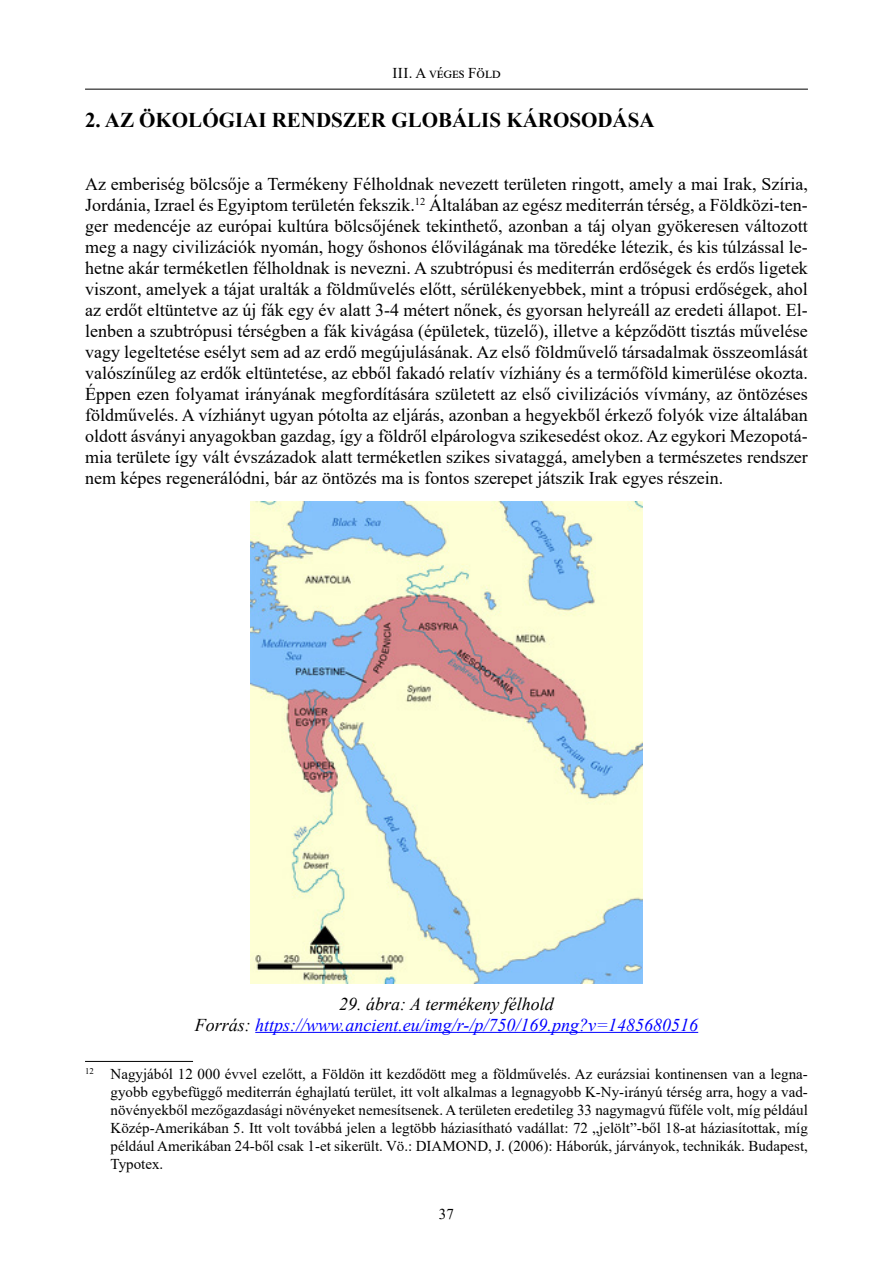
<style>
.page{position:relative;width:893px;height:1263px;background:#fff}
.page>*{position:absolute;margin:0;border:0;box-sizing:border-box;transform-origin:0 0}
.t1{font:700 21px "Times New Roman";color:#000}
.t2{font:18px/21px "Times New Roman";color:#000;text-align:justify}
.t3{font:italic 18px/21px "Times New Roman";color:#00f;text-align:center}
.t4{font:15px/18px "Times New Roman";color:#000;text-align:justify}
.s1{color:#000}
</style>
<div class="page">
<hr style="left:85px;top:89px;width:723px;height:1px;background:#000">
<hr style="left:255px;top:1032px;width:443px;height:1px;background:#00f">
<hr style="left:85px;top:1061px;width:108px;height:1px;background:#000">
<img style="left:251px;top:502px;width:391px;height:481px">
<p class="t4" style="left:392px;top:64px;width:110px">III. A véges Föld</p>
<p class="t1" style="left:85px;top:105px;width:571px">2. AZ ÖKOLÓGIAI RENDSZER GLOBÁLIS KÁROSODÁSA</p>
<p class="t2" style="left:85px;top:173px;width:724px">Az emberiség bölcsője a Termékeny Félholdnak nevezett területen ringott, amely a mai Irak, Szíria, Jordánia, Izrael és Egyiptom területén fekszik.<sup>12</sup> Általában az egész mediterrán térség, a Földközi-ten&shy;ger medencéje az európai kultúra bölcsőjének tekinthető, azonban a táj olyan gyökeresen változott meg a nagy civilizációk nyomán, hogy őshonos élővilágának ma töredéke létezik, és kis túlzással le&shy;hetne akár terméketlen félholdnak is nevezni. A szubtrópusi és mediterrán erdőségek és erdős ligetek viszont, amelyek a tájat uralták a földművelés előtt, sérülékenyebbek, mint a trópusi erdőségek, ahol az erdőt eltüntetve az új fák egy év alatt 3-4 métert nőnek, és gyorsan helyreáll az eredeti állapot. El&shy;lenben a szubtrópusi térségben a fák kivágása (épületek, tüzelő), illetve a képződött tisztás művelése vagy legeltetése esélyt sem ad az erdő megújulásának. Az első földművelő társadalmak összeomlását valószínűleg az erdők eltüntetése, az ebből fakadó relatív vízhiány és a termőföld kimerülése okozta.<br>Éppen ezen folyamat irányának megfordítására született az első civilizációs vívmány, az öntözéses földművelés. A vízhiányt ugyan pótolta az eljárás, azonban a hegyekből érkező folyók vize általában oldott ásványi anyagokban gazdag, így a földről elpárologva szikesedést okoz. Az egykori Mezopotá&shy;mia területe így vált évszázadok alatt terméketlen szikes sivataggá, amelyben a természetes rendszer nem képes regenerálódni, bár az öntözés ma is fontos szerepet játszik Irak egyes részein.</p>
<p class="t3" style="left:195px;top:992px;width:505px"><span class="s1">29. ábra: A termékeny félhold<br>Forrás:</span> https://www.ancient.eu/img/r-/p/750/169.png?v=1485680516</p>
<p class="t4" style="left:111px;top:1065px;width:699px;text-indent:-26px"><sup>12</sup> Nagyjából 12 000 évvel ezelőtt, a Földön itt kezdődött meg a földművelés. Az eurázsiai kontinensen van a legna&shy;gyobb egybefüggő mediterrán éghajlatú terület, itt volt alkalmas a legnagyobb K-Ny-irányú térség arra, hogy a vad&shy;növényekből mezőgazdasági növényeket nemesítsenek. A területen eredetileg 33 nagymagvú fűféle volt, míg például Közép-Amerikában 5. Itt volt továbbá jelen a legtöbb háziasítható vadállat: 72 „jelölt”-ből 18-at háziasítottak, míg például Amerikában 24-ből csak 1-et sikerült. Vö.: DIAMOND, J. (2006): Háborúk, járványok, technikák. Budapest, Typotex.</p>
<p class="t4" style="left:439px;top:1205px;width:16px">37</p>
</div>
